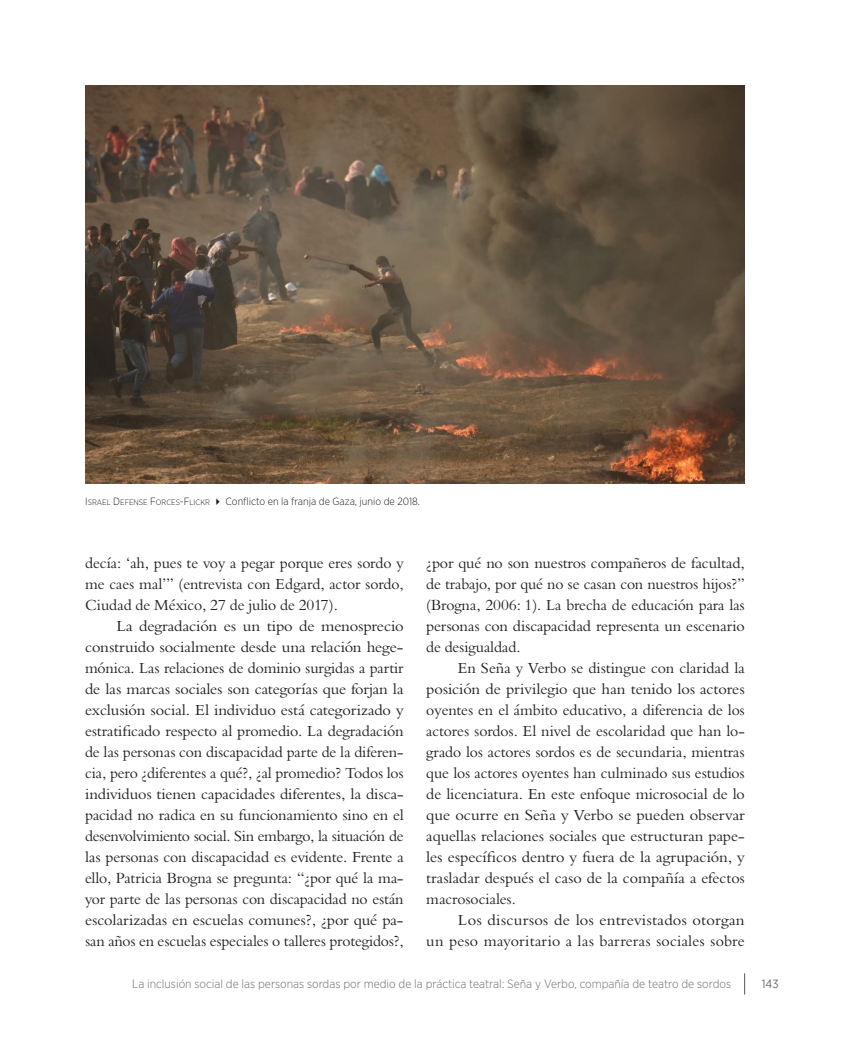
<style>
.page{position:relative;width:851px;height:1063px;background:#fff}
.page>*{position:absolute;margin:0;border:0;box-sizing:border-box;transform-origin:0 0}
.t1{font:15px/21px "Bergamo Std";color:#231f20;text-align:justify;scale:1.05 1}
.t2{font:15px/21px "Bergamo Std";color:#231f20;text-align:justify}
.t3{font:300 12px "Gotham Narrow";color:#6c6d70}
.t4{font:12px "Gotham Narrow";color:#6c6d70}
.t5{font:300 10.5px "Gotham Narrow";color:#231f20}
.s1{font-style:inherit}
.s2{font-size:7.8px}
</style>
<div class="page">
<svg style="left:744px;top:973px;width:1px;height:22px"></svg>
<img style="left:85px;top:85px;width:659px;height:399px">
<p class="t5" style="left:85px;top:495px;width:336px"><span class="s1">I</span> <span class="s2">SRAEL</span> <span class="s1">D</span> <span class="s2">EFENSE</span> <span class="s1">F</span><span class="s2">ORCES</span><span class="s1">-F</span><span class="s2">LICKR</span> ✔ Conflicto en la franja de Gaza, junio de 2018.</p>
<p class="t2" style="left:85px;top:553px;width:320px">decía: ‘ah, pues te voy a pegar porque eres sordo y me caes mal’” (entrevista con Edgard, actor sordo, Ciudad de México, 27 de julio de 2017).</p>
<p class="t1" style="left:85px;top:616px;width:305px;text-indent:32px">La degradación es un tipo de menosprecio construido socialmente desde una relación hege&shy;mónica. Las relaciones de dominio surgidas a partir de las marcas sociales son categorías que forjan la exclusión social. El individuo está categorizado y estratificado respecto al promedio. La degradación de las personas con discapacidad parte de la diferen&shy;cia, pero ¿diferentes a qué?, ¿al promedio? Todos los individuos tienen capacidades diferentes, la disca&shy;pacidad no radica en su funcionamiento sino en el desenvolvimiento social. Sin embargo, la situación de las personas con discapacidad es evidente. Frente a ello, Patricia Brogna se pregunta: “¿por qué la ma&shy;yor parte de las personas con discapacidad no están escolarizadas en escuelas comunes?, ¿por qué pa&shy;san años en escuelas especiales o talleres protegidos?,</p>
<p class="t2" style="left:426px;top:553px;width:320px">¿por qué no son nuestros compañeros de facultad, de trabajo, por qué no se casan con nuestros hijos?” (Brogna, 2006: 1). La brecha de educación para las personas con discapacidad representa un escenario de desigualdad.</p>
<p class="t2" style="left:426px;top:658px;width:320px;text-indent:32px">En Seña y Verbo se distingue con claridad la posición de privilegio que han tenido los actores oyentes en el ámbito educativo, a diferencia de los actores sordos. El nivel de escolaridad que han lo&shy;grado los actores sordos es de secundaria, mientras que los actores oyentes han culminado sus estudios de licenciatura. En este enfoque microsocial de lo que ocurre en Seña y Verbo se pueden observar aquellas relaciones sociales que estructuran pape&shy;les específicos dentro y fuera de la agrupación, y trasladar después el caso de la compañía a efectos macrosociales.</p>
<p class="t1" style="left:426px;top:910px;width:305px;text-align:right">Los discursos de los entrevistados otorgan<br>un peso mayoritario a las barreras sociales sobre</p>
<p class="t3" style="left:132px;top:976px;width:600px">La inclusión social de las personas sordas por medio de la práctica teatral: Seña y Verbo, compañía de teatro de sordos</p>
<p class="t4" style="left:761px;top:976px;width:18px">143</p>
</div>
